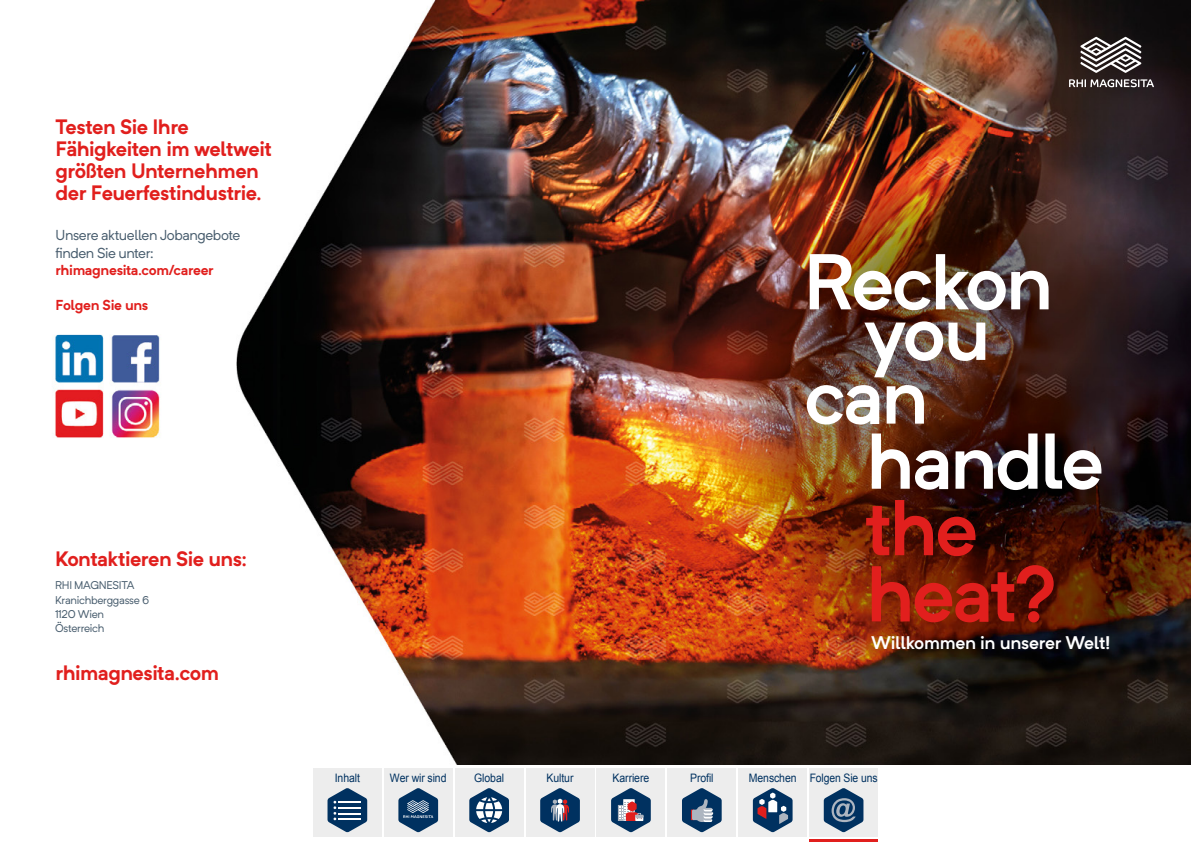
<style>
.page{position:relative;width:1191px;height:842px;background:#fff}
.page>*{position:absolute;margin:0;border:0;box-sizing:border-box;transform-origin:0 0}
.t1{font:600 77.8px/63.7px "Neutrif Pro";letter-spacing:-.04em;color:#fff}
.t2{font:600 77.8px/66.2px "Neutrif Pro";letter-spacing:-.04em;color:#e11f1d}
.t3{font:700 20.6px/22.1px "Neutrif Pro";letter-spacing:-.03em;color:#e11f1d}
.t4{font:600 18.1px "Neutrif Pro";letter-spacing:-.02em;color:#fff}
.t5{font:14.2px/17.4px "Neutrif Pro";letter-spacing:-.03em;color:#475c6d}
.t6{font:700 14.2px "Neutrif Pro";letter-spacing:-.025em;color:#e11f1d}
.t7{font:11.7px "Arial";letter-spacing:-.01em;color:#003160;scale:.9 1}
.t8{font:11.7px "Arial";letter-spacing:-.01em;color:#003160;scale:.89 1}
.t9{font:11.1px/14.2px "Neutrif Pro";letter-spacing:-.025em;color:#475c6d}
</style>
<div class="page">
<img style="left:53px;top:0;width:1137px;height:765px">
<svg style="left:53px;top:659px;width:176px;height:30px"></svg>
<hr style="left:809px;top:839px;width:68px;height:3px;background:#e11f1d">
<div style="left:313px;top:768px;width:68px;height:68px;background:#ededed"></div>
<div style="left:384px;top:768px;width:68px;height:68px;background:#ededed"></div>
<div style="left:455px;top:768px;width:68px;height:68px;background:#ededed"></div>
<div style="left:526px;top:768px;width:68px;height:68px;background:#ededed"></div>
<div style="left:597px;top:768px;width:68px;height:68px;background:#ededed"></div>
<div style="left:668px;top:768px;width:68px;height:68px;background:#ededed"></div>
<div style="left:738px;top:768px;width:68px;height:68px;background:#ededed"></div>
<div style="left:809px;top:768px;width:68px;height:68px;background:#ededed"></div>
<svg style="left:327px;top:788px;width:40px;height:44px"></svg>
<svg style="left:398px;top:788px;width:40px;height:44px"></svg>
<svg style="left:469px;top:788px;width:40px;height:44px"></svg>
<svg style="left:540px;top:788px;width:40px;height:44px"></svg>
<svg style="left:611px;top:788px;width:40px;height:44px"></svg>
<svg style="left:682px;top:788px;width:39px;height:44px"></svg>
<svg style="left:753px;top:788px;width:39px;height:44px"></svg>
<svg style="left:823px;top:788px;width:40px;height:44px"></svg>
<svg style="left:1069px;top:79px;width:85px;height:8px"></svg>
<svg style="left:1080px;top:37px;width:61px;height:36px"></svg>
<p class="t3" style="left:56px;top:115px;width:218px">Testen Sie Ihre<br>Fähigkeiten im weltweit größten Unternehmen der Feuerfestindustrie.</p>
<p class="t5" style="left:56px;top:226px;width:186px">Unsere aktuellen Jobangebote finden Sie unter:</p>
<p class="t6" style="left:56px;top:260px;width:160px">rhimagnesita.com/career</p>
<p class="t6" style="left:56px;top:296px;width:94px">Folgen Sie uns</p>
<p class="t3" style="left:55px;top:547px;width:193px">Kontaktieren Sie uns:</p>
<p class="t9" style="left:55px;top:578px;width:96px">RHI MAGNESITA<br>Kranichberggasse 6<br>1120 Wien<br>Österreich</p>
<p class="t3" style="left:56px;top:661px;width:165px">rhimagnesita.com</p>
<h1 class="t1" style="left:803px;top:248px;width:252px">Reckon</h1>
<h1 class="t1" style="left:804px;top:298px;width:188px;text-indent:60px">you can</h1>
<h1 class="t1" style="left:866px;top:427px;width:239px">handle</h1>
<h1 class="t2" style="left:865px;top:492px;width:196px">the heat?</h1>
<p class="t4" style="left:871px;top:630px;width:241px">Willkommen in unserer Welt!</p>
<p class="t7" style="left:335px;top:770px;width:29px">Inhalt</p>
<p class="t7" style="left:390px;top:770px;width:64px">Wer wir sind</p>
<p class="t7" style="left:474px;top:770px;width:35px">Global</p>
<p class="t7" style="left:546px;top:770px;width:31px">Kultur</p>
<p class="t7" style="left:612px;top:770px;width:42px">Karriere</p>
<p class="t7" style="left:690px;top:770px;width:28px">Profil</p>
<p class="t7" style="left:749px;top:770px;width:54px">Menschen</p>
<p class="t8" style="left:809px;top:770px;width:78px">Folgen Sie uns</p>
</div>
